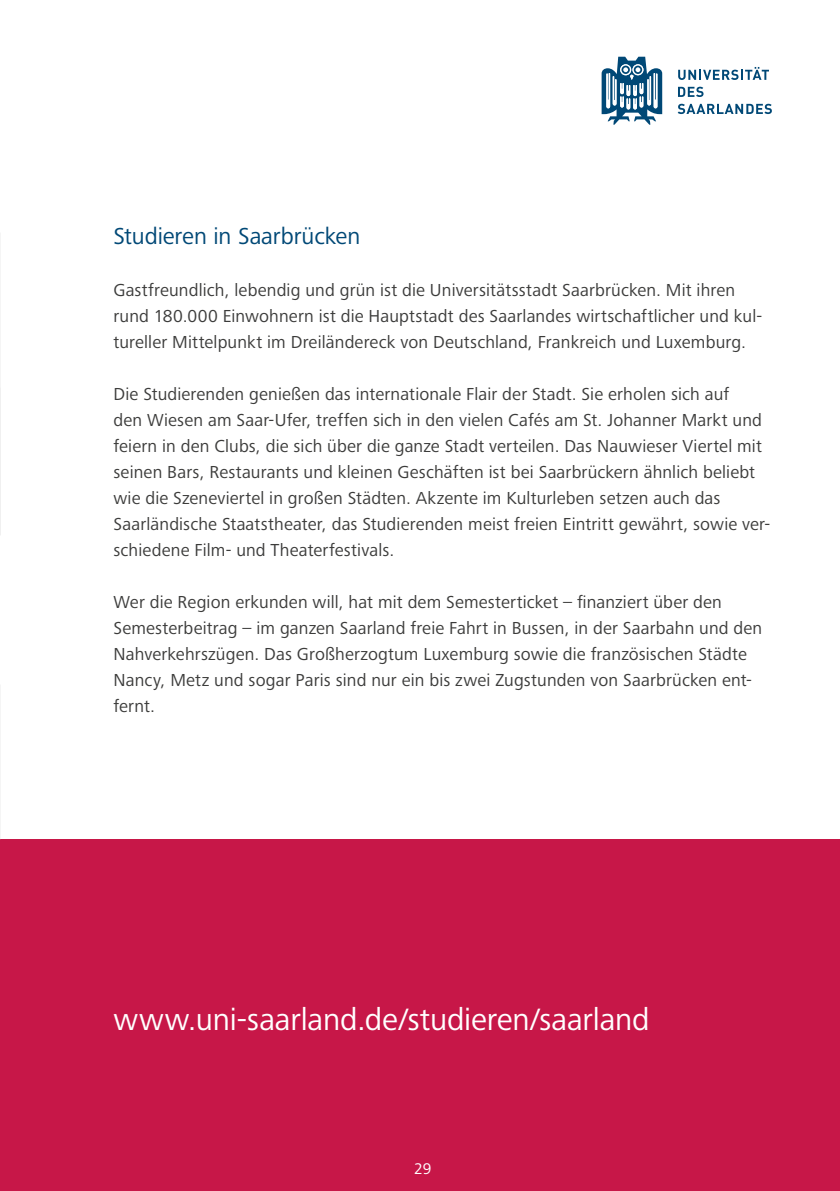
<style>
.page{position:relative;width:840px;height:1191px;background:#fff}
.page>*{position:absolute;margin:0;border:0;box-sizing:border-box;transform-origin:0 0}
.t1{font:32px "Frutiger Next Pro";letter-spacing:-.005em;color:#fff}
.t2{font:24px "Frutiger Next Pro";letter-spacing:-.005em;color:#004876}
.t3{font:18px/26px "Frutiger Next Pro";letter-spacing:.01em;color:#3c3c3b}
.t4{font:16px "Frutiger Next Pro";color:#fff}
</style>
<div class="page">
<div style="left:0;top:839px;width:839px;height:352px;background:#c71748"></div>
<svg style="left:601px;top:57px;width:60px;height:68px"></svg>
<svg style="left:678px;top:67px;width:90px;height:13px"></svg>
<svg style="left:678px;top:87px;width:25px;height:10px"></svg>
<svg style="left:677px;top:104px;width:94px;height:10px"></svg>
<img style="left:0;top:387px;width:1px;height:149px">
<h2 class="t2" style="left:113px;top:222px;width:248px">Studieren in Saarbrücken</h2>
<p class="t3" style="left:113px;top:277px;width:650px">Gastfreundlich, lebendig und grün ist die Universitätsstadt Saarbrücken. Mit ihren rund 180.000 Einwohnern ist die Hauptstadt des Saarlandes wirtschaftlicher und kul&shy;tureller Mittelpunkt im Dreiländereck von Deutschland, Frankreich und Luxemburg.</p>
<p class="t3" style="left:113px;top:381px;width:658px">Die Studierenden genießen das internationale Flair der Stadt. Sie erholen sich auf<br>den Wiesen am Saar-Ufer, treffen sich in den vielen Cafés am St. Johanner Markt und feiern in den Clubs, die sich über die ganze Stadt verteilen. Das Nauwieser Viertel mit seinen Bars, Restaurants und kleinen Geschäften ist bei Saarbrückern ähnlich beliebt wie die Szeneviertel in großen Städten. Akzente im Kulturleben setzen auch das Saarländische Staatstheater, das Studierenden meist freien Eintritt gewährt, sowie ver&shy;schiedene Film- und Theaterfestivals.</p>
<p class="t3" style="left:113px;top:589px;width:650px">Wer die Region erkunden will, hat mit dem Semesterticket – finanziert über den Semesterbeitrag – im ganzen Saarland freie Fahrt in Bussen, in der Saarbahn und den Nahverkehrszügen. Das Großherzogtum Luxemburg sowie die französischen Städte Nancy, Metz und sogar Paris sind nur ein bis zwei Zugstunden von Saarbrücken ent&shy;fernt.</p>
<h1 class="t1" style="left:113px;top:1000px;width:537px">www.uni-saarland.de/studieren/saarland</h1>
<p class="t4" style="left:414px;top:1159px;width:19px">29</p>
</div>
